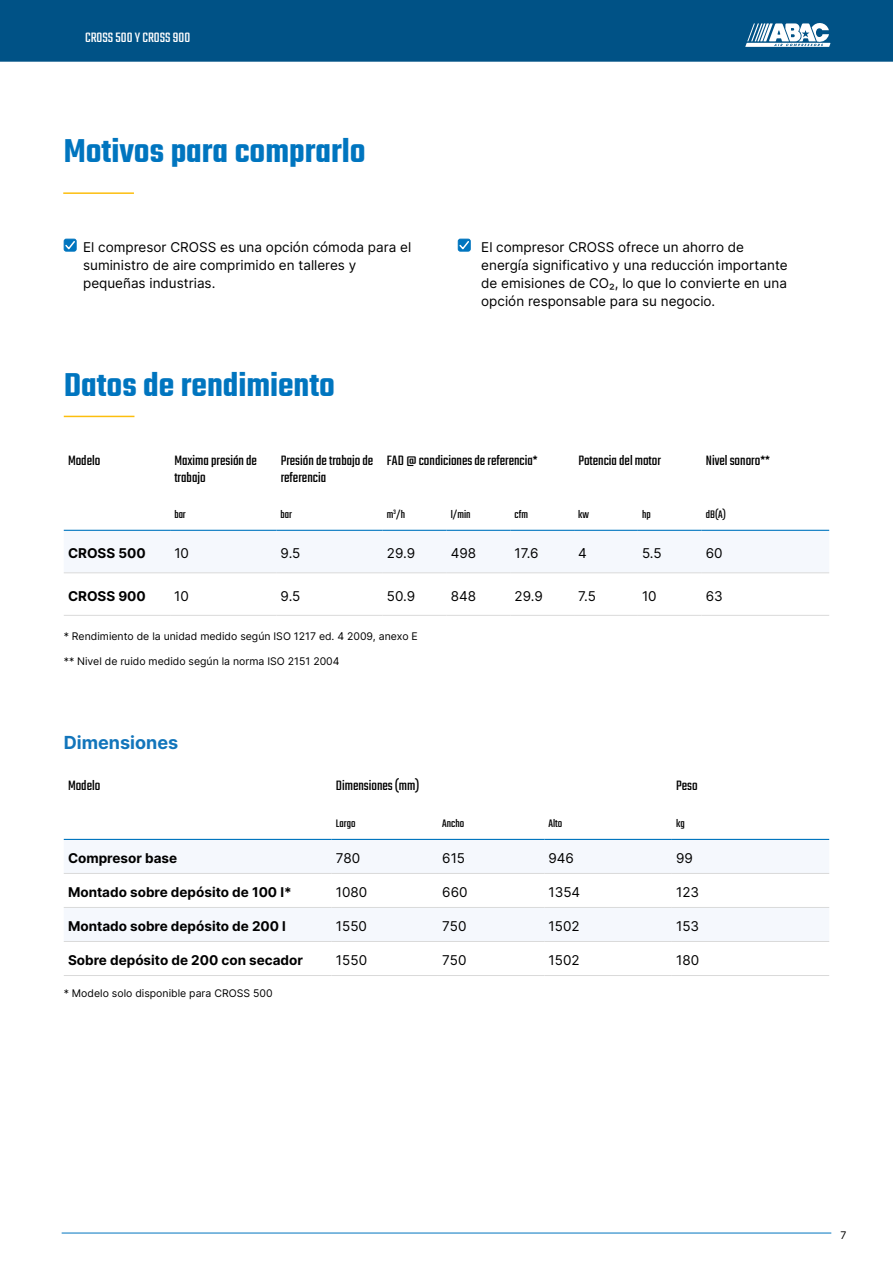
<style>
.page{position:relative;width:893px;height:1263px;background:#fff}
.page>*{position:absolute;margin:0;border:0;box-sizing:border-box;transform-origin:0 0}
.t1{font:600 36px "Teko";color:#0075bf}
.t2{font:700 18px "Inter";color:#1275bb}
.t3{font:15px/16.5px "Teko";color:#000}
.t4{font:15px "Teko";color:#fff}
.t5{font:13.5px/18px "Inter";color:#000}
.t6{font:700 13.5px "Inter";color:#000}
.t7{font:12px "Teko";color:#000}
.t8{font:10.5px "Inter";color:#000}
</style>
<div class="page">
<hr style="left:62px;top:1233px;width:769px;height:1px;background:#0075bf">
<div style="left:0;top:0;width:893px;height:62px;background:#005286"></div>
<svg style="left:745px;top:21px;width:85px;height:26px"></svg>
<hr style="left:63px;top:192px;width:71px;height:2px;background:#fcbe0e">
<hr style="left:64px;top:416px;width:70px;height:1px;background:#fcbe0e">
<svg style="left:64px;top:572px;width:765px;height:1px"></svg>
<hr style="left:64px;top:530px;width:106px;height:1px;background:#0075bf">
<hr style="left:170px;top:530px;width:106px;height:1px;background:#0075bf">
<hr style="left:276px;top:530px;width:107px;height:1px;background:#0075bf">
<hr style="left:383px;top:530px;width:63px;height:1px;background:#0075bf">
<hr style="left:446px;top:530px;width:64px;height:1px;background:#0075bf">
<hr style="left:510px;top:530px;width:64px;height:1px;background:#0075bf">
<hr style="left:574px;top:530px;width:64px;height:1px;background:#0075bf">
<hr style="left:638px;top:530px;width:64px;height:1px;background:#0075bf">
<hr style="left:702px;top:530px;width:127px;height:1px;background:#0075bf">
<hr style="left:64px;top:573px;width:106px;height:1px;background:#dadada">
<hr style="left:170px;top:573px;width:106px;height:1px;background:#dadada">
<hr style="left:276px;top:573px;width:107px;height:1px;background:#dadada">
<hr style="left:383px;top:573px;width:63px;height:1px;background:#dadada">
<hr style="left:446px;top:573px;width:64px;height:1px;background:#dadada">
<hr style="left:510px;top:573px;width:64px;height:1px;background:#dadada">
<hr style="left:574px;top:573px;width:64px;height:1px;background:#dadada">
<hr style="left:638px;top:573px;width:64px;height:1px;background:#dadada">
<hr style="left:702px;top:573px;width:127px;height:1px;background:#dadada">
<hr style="left:64px;top:615px;width:106px;height:1px;background:#dadada">
<hr style="left:170px;top:615px;width:106px;height:1px;background:#dadada">
<hr style="left:276px;top:615px;width:107px;height:1px;background:#dadada">
<hr style="left:383px;top:615px;width:63px;height:1px;background:#dadada">
<hr style="left:446px;top:615px;width:64px;height:1px;background:#dadada">
<hr style="left:510px;top:615px;width:64px;height:1px;background:#dadada">
<hr style="left:574px;top:615px;width:64px;height:1px;background:#dadada">
<hr style="left:638px;top:615px;width:64px;height:1px;background:#dadada">
<hr style="left:702px;top:615px;width:127px;height:1px;background:#dadada">
<svg style="left:64px;top:872px;width:765px;height:69px;fill:#f5f8fd"></svg>
<hr style="left:64px;top:839px;width:268px;height:1px;background:#0075bf">
<hr style="left:332px;top:839px;width:106px;height:1px;background:#0075bf">
<hr style="left:438px;top:839px;width:106px;height:1px;background:#0075bf">
<hr style="left:544px;top:839px;width:128px;height:1px;background:#0075bf">
<hr style="left:672px;top:839px;width:157px;height:1px;background:#0075bf">
<hr style="left:64px;top:873px;width:268px;height:1px;background:#dadada">
<hr style="left:332px;top:873px;width:106px;height:1px;background:#dadada">
<hr style="left:438px;top:873px;width:106px;height:1px;background:#dadada">
<hr style="left:544px;top:873px;width:128px;height:1px;background:#dadada">
<hr style="left:672px;top:873px;width:157px;height:1px;background:#dadada">
<hr style="left:64px;top:907px;width:268px;height:1px;background:#dadada">
<hr style="left:332px;top:907px;width:106px;height:1px;background:#dadada">
<hr style="left:438px;top:907px;width:106px;height:1px;background:#dadada">
<hr style="left:544px;top:907px;width:128px;height:1px;background:#dadada">
<hr style="left:672px;top:907px;width:157px;height:1px;background:#dadada">
<hr style="left:64px;top:941px;width:268px;height:1px;background:#dadada">
<hr style="left:332px;top:941px;width:106px;height:1px;background:#dadada">
<hr style="left:438px;top:941px;width:106px;height:1px;background:#dadada">
<hr style="left:544px;top:941px;width:128px;height:1px;background:#dadada">
<hr style="left:672px;top:941px;width:157px;height:1px;background:#dadada">
<hr style="left:64px;top:975px;width:268px;height:1px;background:#dadada">
<hr style="left:332px;top:975px;width:106px;height:1px;background:#dadada">
<hr style="left:438px;top:975px;width:106px;height:1px;background:#dadada">
<hr style="left:544px;top:975px;width:128px;height:1px;background:#dadada">
<hr style="left:672px;top:975px;width:157px;height:1px;background:#dadada">
<div style="left:64px;top:239px;width:13px;height:12px;border:1px solid #0075bf;border-radius:2px"></div>
<svg style="left:64px;top:240px;width:12px;height:11px"></svg>
<div style="left:458px;top:239px;width:13px;height:12px;border:1px solid #0075bf;border-radius:2px"></div>
<svg style="left:458px;top:240px;width:12px;height:11px"></svg>
<p class="t4" style="left:85px;top:29px;width:107px">CROSS 500 Y CROSS 900</p>
<h1 class="t1" style="left:64px;top:128px;width:303px">Motivos para comprarlo</h1>
<p class="t5" style="left:83px;top:238px;width:330px">El compresor CROSS es una opción cómoda para el suministro de aire comprimido en talleres y pequeñas industrias.</p>
<p class="t5" style="left:481px;top:238px;width:308px">El compresor CROSS ofrece un ahorro de energía significativo y una reducción importante de emisiones de CO₂, lo que lo convierte en una opción responsable para su negocio.</p>
<h1 class="t1" style="left:64px;top:363px;width:273px">Datos de rendimiento</h1>
<p class="t3" style="left:68px;top:453px;width:34px">Modelo</p>
<p class="t3" style="left:174px;top:453px;width:84px">Maxima presión de trabajo</p>
<p class="t3" style="left:281px;top:453px;width:94px">Presión de trabajo de referencia</p>
<p class="t3" style="left:387px;top:453px;width:152px">FAD @ condiciones de referencia*</p>
<p class="t3" style="left:578px;top:453px;width:84px">Potencia del motor</p>
<p class="t3" style="left:706px;top:453px;width:66px">Nivel sonoro**</p>
<p class="t7" style="left:174px;top:507px;width:13px">bar</p>
<p class="t7" style="left:281px;top:507px;width:13px">bar</p>
<p class="t7" style="left:387px;top:507px;width:20px">m<sup>3</sup>/h</p>
<p class="t7" style="left:451px;top:507px;width:21px">l/min</p>
<p class="t7" style="left:514px;top:507px;width:15px">cfm</p>
<p class="t7" style="left:578px;top:507px;width:12px">kw</p>
<p class="t7" style="left:642px;top:507px;width:10px">hp</p>
<p class="t7" style="left:706px;top:507px;width:22px">dB(A)</p>
<p class="t6" style="left:68px;top:543px;width:79px">CROSS 500</p>
<p class="t5" style="left:174px;top:544px;width:16px">10</p>
<p class="t5" style="left:281px;top:544px;width:21px">9.5</p>
<p class="t5" style="left:387px;top:544px;width:30px">29.9</p>
<p class="t5" style="left:451px;top:544px;width:27px">498</p>
<p class="t5" style="left:514px;top:544px;width:26px">17.6</p>
<p class="t5" style="left:578px;top:544px;width:10px">4</p>
<p class="t5" style="left:642px;top:544px;width:21px">5.5</p>
<p class="t5" style="left:706px;top:544px;width:18px">60</p>
<p class="t6" style="left:68px;top:586px;width:79px">CROSS 900</p>
<p class="t5" style="left:174px;top:586px;width:16px">10</p>
<p class="t5" style="left:281px;top:586px;width:21px">9.5</p>
<p class="t5" style="left:387px;top:586px;width:30px">50.9</p>
<p class="t5" style="left:451px;top:586px;width:27px">848</p>
<p class="t5" style="left:514px;top:586px;width:30px">29.9</p>
<p class="t5" style="left:578px;top:586px;width:19px">7.5</p>
<p class="t5" style="left:642px;top:586px;width:16px">10</p>
<p class="t5" style="left:706px;top:586px;width:19px">63</p>
<p class="t8" style="left:64px;top:629px;width:356px">* Rendimiento de la unidad medido según ISO 1217 ed. 4 2009, anexo E</p>
<p class="t8" style="left:64px;top:654px;width:277px">** Nivel de ruido medido según la norma ISO 2151 2004</p>
<h2 class="t2" style="left:64px;top:729px;width:116px">Dimensiones</h2>
<p class="t3" style="left:68px;top:778px;width:34px">Modelo</p>
<p class="t3" style="left:336px;top:778px;width:85px">Dimensiones (mm)</p>
<p class="t3" style="left:676px;top:778px;width:23px">Peso</p>
<p class="t7" style="left:336px;top:816px;width:21px">Largo</p>
<p class="t7" style="left:442px;top:816px;width:24px">Ancho</p>
<p class="t7" style="left:548px;top:816px;width:15px">Alto</p>
<p class="t7" style="left:676px;top:816px;width:10px">kg</p>
<p class="t6" style="left:68px;top:848px;width:111px">Compresor base</p>
<p class="t5" style="left:336px;top:849px;width:26px">780</p>
<p class="t5" style="left:442px;top:849px;width:24px">615</p>
<p class="t5" style="left:549px;top:849px;width:27px">946</p>
<p class="t5" style="left:676px;top:849px;width:18px">99</p>
<p class="t6" style="left:68px;top:882px;width:225px">Montado sobre depósito de 100 l*</p>
<p class="t5" style="left:336px;top:883px;width:33px">1080</p>
<p class="t5" style="left:442px;top:883px;width:27px">660</p>
<p class="t5" style="left:549px;top:883px;width:33px">1354</p>
<p class="t5" style="left:676px;top:883px;width:25px">123</p>
<p class="t6" style="left:68px;top:916px;width:219px">Montado sobre depósito de 200 l</p>
<p class="t5" style="left:336px;top:917px;width:33px">1550</p>
<p class="t5" style="left:442px;top:917px;width:26px">750</p>
<p class="t5" style="left:549px;top:917px;width:33px">1502</p>
<p class="t5" style="left:676px;top:917px;width:25px">153</p>
<p class="t6" style="left:68px;top:950px;width:236px">Sobre depósito de 200 con secador</p>
<p class="t5" style="left:336px;top:951px;width:33px">1550</p>
<p class="t5" style="left:442px;top:951px;width:26px">750</p>
<p class="t5" style="left:549px;top:951px;width:33px">1502</p>
<p class="t5" style="left:676px;top:951px;width:25px">180</p>
<p class="t8" style="left:64px;top:985px;width:210px">* Modelo solo disponible para CROSS 500</p>
<p class="t8" style="left:840px;top:1228px;width:7px">7</p>
</div>
